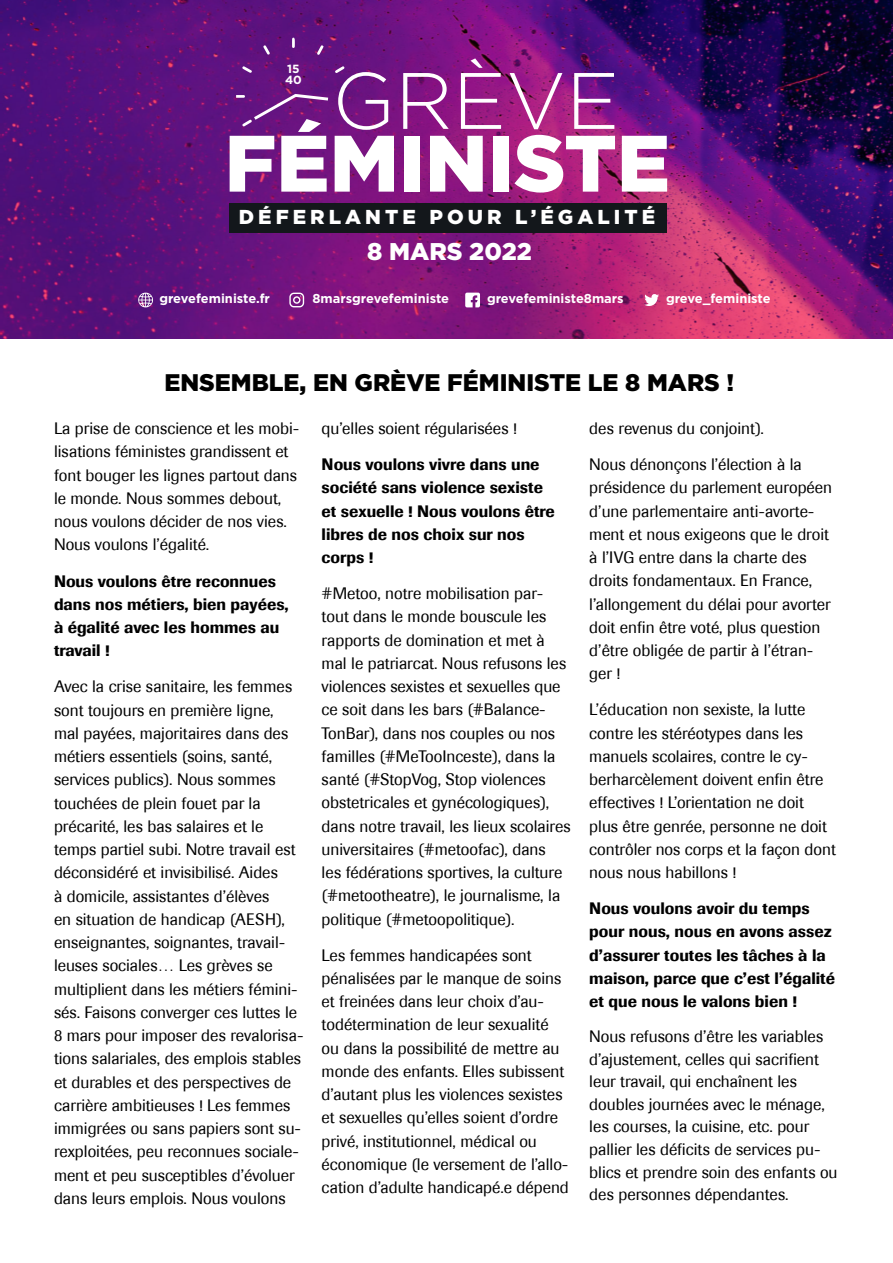
<style>
.page{position:relative;width:893px;height:1263px;background:#fff}
.page>*{position:absolute;margin:0;border:0;box-sizing:border-box;transform-origin:0 0}
.t1{font:900 79.8px "Gotham";color:#fff}
.t2{font:300 79.8px "Gotham";color:#fff}
.t3{font:900 24.15px "Gotham";color:#fff}
.t4{font:900 24px "Gotham";color:#000}
.t5{font:900 20.1px "Gotham";letter-spacing:.2em;color:#fff}
.t6{font:16.5px/23.2px "Imago";color:#000}
.t7{font:500 16.5px/23.2px "Imago";color:#000}
.t8{font:700 12.9px "Gotham";color:#fff}
.t9{font:700 11.85px/10.9px "Gotham";color:#fff}
</style>
<div class="page">
<img style="left:0;top:0;width:893px;height:338px">
<div style="left:230px;top:203px;width:437px;height:29px;background:#13171b"></div>
<svg style="left:292px;top:38px;width:3px;height:10px"></svg>
<svg style="left:317px;top:138px;width:7px;height:10px"></svg>
<svg style="left:335px;top:66px;width:10px;height:7px"></svg>
<svg style="left:263px;top:138px;width:7px;height:10px"></svg>
<svg style="left:242px;top:66px;width:10px;height:7px"></svg>
<svg style="left:292px;top:145px;width:3px;height:10px"></svg>
<svg style="left:317px;top:45px;width:7px;height:10px"></svg>
<svg style="left:263px;top:45px;width:7px;height:10px"></svg>
<svg style="left:236px;top:94px;width:92px;height:33px;background:#77288b"></svg>
<svg style="left:289px;top:293px;width:15px;height:14px"></svg>
<svg style="left:138px;top:292px;width:15px;height:15px"></svg>
<svg style="left:465px;top:293px;width:15px;height:14px"></svg>
<svg style="left:644px;top:294px;width:15px;height:12px"></svg>
<h1 class="t2" style="left:332px;top:50px;width:289px">GRÈVE</h1>
<p class="t9" style="left:285px;top:63px;width:18px">15<br>40</p>
<h1 class="t1" style="left:225px;top:108px;width:447px">FÉMINISTE</h1>
<p class="t5" style="left:239px;top:203px;width:418px">DÉFERLANTE POUR L’ÉGALITÉ</p>
<h2 class="t3" style="left:367px;top:235px;width:166px">8 MARS 2022</h2>
<p class="t8" style="left:159px;top:290px;width:112px">grevefeministe.fr</p>
<p class="t8" style="left:312px;top:290px;width:138px">8marsgrevefeministe</p>
<p class="t8" style="left:487px;top:290px;width:138px">grevefeministe8mars</p>
<p class="t8" style="left:666px;top:290px;width:106px">greve_feministe</p>
<h3 class="t4" style="left:164px;top:366px;width:571px">ENSEMBLE, EN GRÈVE FÉMINISTE LE 8 MARS !</h3>
<p class="t6" style="left:54px;top:417px;width:247px">La prise de conscience et les mobi&shy;lisations féministes grandissent et font bouger les lignes partout dans le monde. Nous sommes debout, nous voulons décider de nos vies.<br>Nous voulons l’égalité.</p>
<p class="t7" style="left:54px;top:569px;width:236px">Nous voulons être reconnues dans nos métiers, bien payées, à égalité avec les hommes au travail !</p>
<p class="t6" style="left:54px;top:675px;width:251px">Avec la crise sanitaire, les femmes sont toujours en première ligne,<br>mal payées, majoritaires dans des métiers essentiels (soins, santé, services publics). Nous sommes touchées de plein fouet par la précarité, les bas salaires et le temps partiel subi. Notre travail est déconsidéré et invisibilisé. Aides<br>à domicile, assistantes d’élèves<br>en situation de handicap (AESH), enseignantes, soignantes, travail&shy;leuses sociales… Les grèves se multiplient dans les métiers fémini&shy;sés. Faisons converger ces luttes le 8 mars pour imposer des revalorisa&shy;tions salariales, des emplois stables et durables et des perspectives de carrière ambitieuses ! Les femmes immigrées ou sans papiers sont su&shy;rexploitées, peu reconnues sociale&shy;ment et peu susceptibles d’évoluer dans leurs emplois. Nous voulons</p>
<p class="t6" style="left:322px;top:417px;width:197px">qu’elles soient régularisées !</p>
<p class="t7" style="left:322px;top:453px;width:235px">Nous voulons vivre dans une société sans violence sexiste et sexuelle ! Nous voulons être libres de nos choix sur nos corps !</p>
<p class="t6" style="left:322px;top:582px;width:251px">#Metoo, notre mobilisation par&shy;tout dans le monde bouscule les rapports de domination et met à mal le patriarcat. Nous refusons les violences sexistes et sexuelles que ce soit dans les bars (#Balance-TonBar), dans nos couples ou nos familles (#MeTooInceste), dans la santé (#StopVog, Stop violences obstetricales et gynécologiques), dans notre travail, les lieux scolaires universitaires (#metoofac), dans<br>les fédérations sportives, la culture (#metootheatre), le journalisme, la politique (#metoopolitique).</p>
<p class="t6" style="left:322px;top:943px;width:249px">Les femmes handicapées sont pénalisées par le manque de soins et freinées dans leur choix d’au&shy;todétermination de leur sexualité ou dans la possibilité de mettre au monde des enfants. Elles subissent d’autant plus les violences sexistes et sexuelles qu’elles soient d’ordre privé, institutionnel, médical ou économique (le versement de l’allo&shy;cation d’adulte handicapé.e dépend</p>
<p class="t6" style="left:589px;top:410px;width:214px;line-height:36px">des revenus du conjoint).<br>Nous dénonçons l’élection à la</p>
<p class="t6" style="left:589px;top:476px;width:244px">présidence du parlement européen d’une parlementaire anti-avorte&shy;ment et nous exigeons que le droit à l’IVG entre dans la charte des droits fondamentaux. En France, l’allongement du délai pour avorter doit enfin être voté, plus question d’être obligée de partir à l’étran&shy;ger !</p>
<p class="t6" style="left:589px;top:698px;width:248px">L’éducation non sexiste, la lutte contre les stéréotypes dans les manuels scolaires, contre le cy&shy;berharcèlement doivent enfin être effectives ! L’orientation ne doit plus être genrée, personne ne doit contrôler nos corps et la façon dont nous nous habillons !</p>
<p class="t7" style="left:589px;top:897px;width:247px">Nous voulons avoir du temps pour nous, nous en avons assez d’assurer toutes les tâches à la maison, parce que c’est l’égalité et que nous le valons bien !</p>
<p class="t6" style="left:589px;top:1025px;width:250px;line-height:22.5px">Nous refusons d’être les variables d’ajustement, celles qui sacrifient leur travail, qui enchaînent les doubles journées avec le ménage, les courses, la cuisine, etc. pour pallier les déficits de services pu&shy;blics et prendre soin des enfants ou des personnes dépendantes.</p>
</div>
